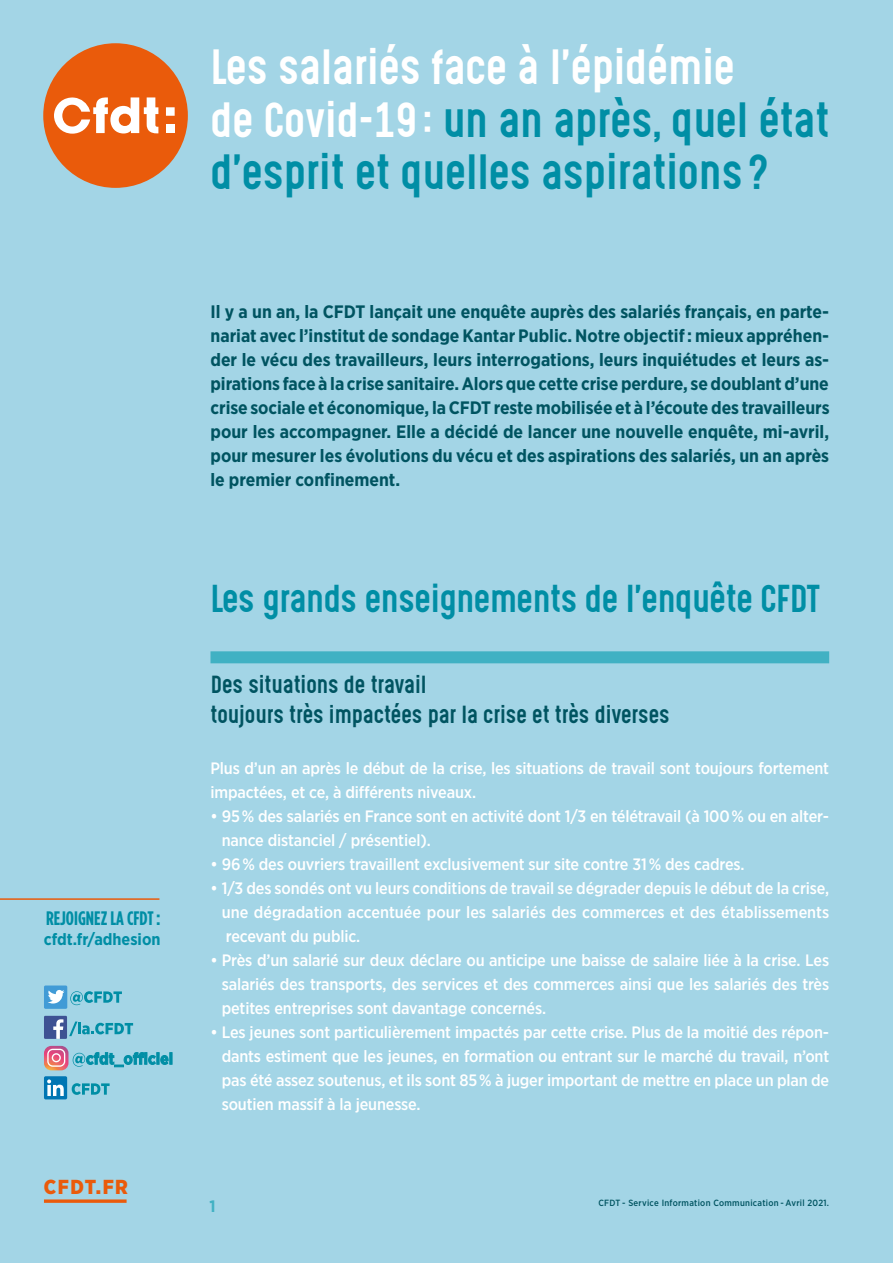
<style>
.page{position:relative;width:893px;height:1263px;background:#a3d5e6}
.page>*{position:absolute;margin:0;border:0;box-sizing:border-box;transform-origin:0 0}
.t1{font:42px/52.5px "Gotcha Gothic";color:#008ea5}
.t2{font:33px "Gotcha Gothic";letter-spacing:-.01em;color:#008ea5}
.t3{font:21px/30px "Gotcha Gothic";color:#005461}
.t4{font:900 20.25px "Gotham Narrow";letter-spacing:.07em;color:#ea5b0b}
.t5{font:700 19.5px "Gotham Condensed";color:#008ea5}
.t6{font:700 18px/24px "Gotham Narrow";color:#005461;text-align:justify}
.t7{font:500 16.5px/24px "Gotham Narrow";letter-spacing:-.01em;color:#fff;text-align:justify}
.t8{font:700 16.5px "Gotham Narrow";color:#008ea5}
.t9{font:700 16.5px "Gotham Narrow";color:#41b1c3}
.t10{font:500 9px "Gotham Narrow";letter-spacing:.03em;color:#005461}
.s1{color:#fff}
</style>
<div class="page">
<div style="left:210px;top:651px;width:619px;height:12px;background:#41b1c3"></div>
<hr style="left:0;top:898px;width:159px;height:2px;background:#ea5b0b">
<svg style="left:44px;top:1199px;width:83px;height:4px"></svg>
<svg style="left:69px;top:1021px;width:64px;height:15px"></svg>
<div style="left:44px;top:1016px;width:23px;height:23px;background:#3e5293"></div>
<svg style="left:53px;top:1019px;width:10px;height:20px"></svg>
<div style="left:44px;top:985px;width:23px;height:24px;background:#419bd6;border-radius:2px"></div>
<svg style="left:70px;top:991px;width:52px;height:14px"></svg>
<svg style="left:48px;top:990px;width:16px;height:13px"></svg>
<svg style="left:72px;top:1083px;width:38px;height:12px"></svg>
<div style="left:44px;top:1076px;width:23px;height:23px;background:#0076b3;border-radius:2px"></div>
<svg style="left:47px;top:1079px;width:17px;height:17px"></svg>
<svg style="left:44px;top:1046px;width:128px;height:24px"></svg>
<div style="left:43px;top:43px;width:145px;height:145px;background:#ea5b0b;border-radius:50%"></div>
<div style="left:166px;top:107px;width:9px;height:9px;background:#fff"></div>
<div style="left:166px;top:125px;width:9px;height:8px;background:#fff"></div>
<svg style="left:54px;top:97px;width:104px;height:37px"></svg>
<p class="t5" style="left:46px;top:906px;width:116px">REJOIGNEZ LA CFDT:</p>
<p class="t8" style="left:44px;top:928px;width:118px">cfdt.fr/adhesion</p>
<p class="t4" style="left:44px;top:1174px;width:86px">CFDT.FR</p>
<h1 class="t1" style="left:210px;top:41px;width:620px"><span class="s1">Les salariés face à l’épidémie<br>de Covid-19:</span> un an après, quel état d’esprit et quelles aspirations ?</h1>
<p class="t6" style="left:210px;top:300px;width:621px">Il y a un an, la CFDT lançait une enquête auprès des salariés français, en parte&shy;nariat avec l’institut de sondage Kantar Public. Notre objectif : mieux appréhen&shy;der le vécu des travailleurs, leurs interrogations, leurs inquiétudes et leurs as&shy;pirations face à la crise sanitaire. Alors que cette crise perdure, se doublant d’une crise sociale et économique, la CFDT reste mobilisée et à l’écoute des travailleurs pour les accompagner. Elle a décidé de lancer une nouvelle enquête, mi-avril, pour mesurer les évolutions du vécu et des aspirations des salariés, un an après le premier confinement.</p>
<h2 class="t2" style="left:210px;top:574px;width:611px">Les grands enseignements de l’enquête CFDT</h2>
<p class="t3" style="left:210px;top:669px;width:461px">Des situations de travail<br>toujours très impactées par la crise et très diverses</p>
<p class="t7" style="left:210px;top:756px;width:620px">Plus d’un an après le début de la crise, les situations de travail sont toujours fortement impactées, et ce, à différents niveaux.</p>
<p class="t7" style="left:222px;top:804px;width:609px;text-indent:-11px">• 95 % des salariés en France sont en activité dont 1/3 en télétravail (à 100 % ou en alter&shy;nance distanciel / présentiel).</p>
<p class="t7" style="left:210px;top:852px;width:536px">• 96 % des ouvriers travaillent exclusivement sur site contre 31 % des cadres.</p>
<p class="t7" style="left:222px;top:876px;width:609px;text-indent:-11px">• 1/3 des sondés ont vu leurs conditions de travail se dégrader depuis le début de la crise, une dégradation accentuée pour les salariés des commerces et des établissements recevant du public.</p>
<p class="t7" style="left:222px;top:948px;width:609px;text-indent:-11px">• Près d’un salarié sur deux déclare ou anticipe une baisse de salaire liée à la crise. Les salariés des transports, des services et des commerces ainsi que les salariés des très petites entreprises sont davantage concernés.</p>
<p class="t7" style="left:222px;top:1020px;width:609px;text-indent:-11px">• Les jeunes sont particulièrement impactés par cette crise. Plus de la moitié des répon&shy;dants estiment que les jeunes, en formation ou entrant sur le marché du travail, n’ont pas été assez soutenus, et ils sont 85 % à juger important de mettre en place un plan de soutien massif à la jeunesse.</p>
<p class="t9" style="left:209px;top:1196px;width:8px">1</p>
<p class="t10" style="left:598px;top:1197px;width:232px">CFDT - Service Information Communication - Avril 2021.</p>
</div>
